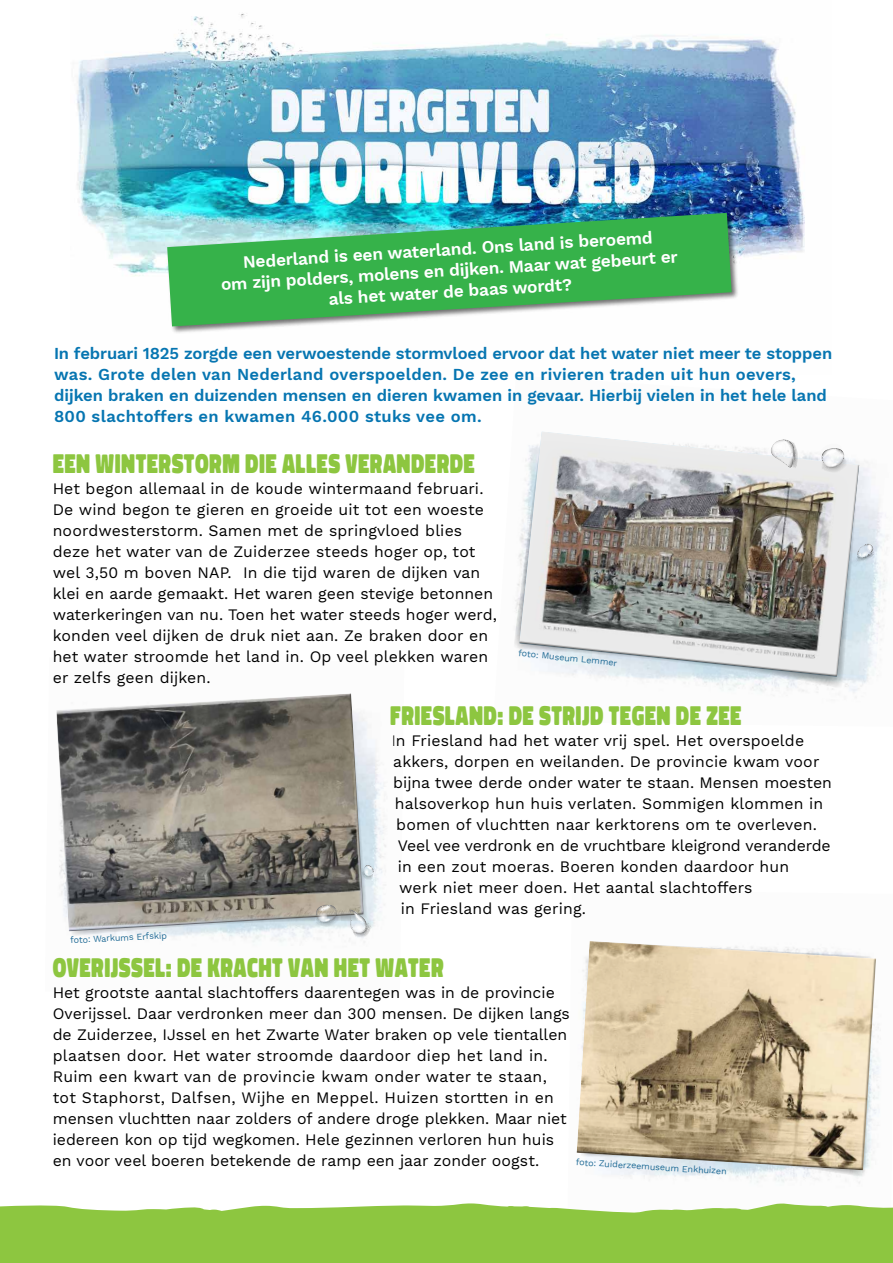
<style>
.page{position:relative;width:893px;height:1263px;background:#fff}
.page>*{position:absolute;margin:0;border:0;box-sizing:border-box;transform-origin:0 0}
.t1{font:25.5px "Spot";letter-spacing:.02em;color:#8dc640}
.t2{font:600 17.25px/21px "Work Sans";color:#fff;text-align:center}
.t3{font:600 16.5px/21px "Work Sans";color:#0675b1}
.t4{font:15.75px/21px "Work Sans";letter-spacing:.005em;color:#000}
.t5{font:9px "Work Sans";color:#1f6a95}
.s1{font-weight:300}
</style>
<div class="page">
<img style="left:76px;top:13px;width:729px;height:263px">
<svg style="left:0;top:1203px;width:893px;height:60px;background:#95ca4e"></svg>
<div style="left:166px;top:211px;width:573px;height:123px;background:#000;opacity:.55"></div>
<svg style="left:167px;top:213px;width:565px;height:113px;background:#56ba75"></svg>
<img style="left:137px;top:747px;width:249px;height:196px">
<img style="left:722px;top:461px;width:166px;height:237px">
<svg style="left:514px;top:599px;width:345px;height:91px"></svg>
<img style="left:517px;top:431px;width:343px;height:247px">
<svg style="left:820px;top:444px;width:28px;height:32px"></svg>
<svg style="left:854px;top:542px;width:22px;height:21px"></svg>
<svg style="left:770px;top:439px;width:29px;height:30px"></svg>
<svg style="left:71px;top:721px;width:298px;height:216px;fill:#f0f4f6"></svg>
<svg style="left:56px;top:693px;width:309px;height:239px;background:#88847e"></svg>
<svg style="left:606px;top:1170px;width:259px;height:8px;fill:#f2f5f7"></svg>
<svg style="left:576px;top:941px;width:301px;height:229px;background:#cebda0"></svg>
<svg style="left:314px;top:901px;width:26px;height:29px"></svg>
<svg style="left:350px;top:907px;width:23px;height:33px"></svg>
<svg style="left:361px;top:863px;width:13px;height:18px"></svg>
<p class="t2" style="left:219px;top:252px;width:459px;rotate:-3deg">Nederland is een waterland. Ons land is beroemd<br>om zijn polders, molens en dijken. Maar wat gebeurt er als het water de baas wordt?</p>
<p class="t3" style="left:54px;top:344px;width:780px">In februari 1825 zorgde een verwoestende stormvloed ervoor dat het water niet meer te stoppen was. Grote delen van Nederland overspoelden. De zee en rivieren traden uit hun oevers, dijken braken en duizenden mensen en dieren kwamen in gevaar. Hierbij vielen in het hele land 800 slachtoffers en kwamen 46.000 stuks vee om.</p>
<h1 class="t1" style="left:53px;top:452px;width:424px">EEN WINTERSTORM DIE ALLES VERANDERDE</h1>
<p class="t4" style="left:53px;top:479px;width:446px">Het begon allemaal in de koude wintermaand februari.<br>De wind begon te gieren en groeide uit tot een woeste noordwesterstorm. Samen met de springvloed blies deze het water van de Zuiderzee steeds hoger op, tot wel 3,50 m boven NAP. In die tijd waren de dijken van klei en aarde gemaakt. Het waren geen stevige betonnen waterkeringen van nu. Toen het water steeds hoger werd, konden veel dijken de druk niet aan. Ze braken door en het water stroomde het land in. Op veel plekken waren er zelfs geen dijken.</p>
<h1 class="t1" style="left:390px;top:704px;width:353px">FRIESLAND: DE STRIJD TEGEN DE ZEE</h1>
<p class="t4" style="left:392px;top:731px;width:414px"><span class="s1">I</span>n Friesland had het water vrij spel. Het overspoelde</p>
<p class="t4" style="left:393px;top:752px;width:428px">akkers, dorpen en weilanden. De provincie kwam voor</p>
<p class="t4" style="left:393px;top:773px;width:440px">bijna twee derde onder water te staan. Mensen moesten</p>
<p class="t4" style="left:395px;top:794px;width:430px">halsoverkop hun huis verlaten. Sommigen klommen in</p>
<p class="t4" style="left:396px;top:815px;width:422px">bomen of vluchtten naar kerktorens om te overleven.</p>
<p class="t4" style="left:398px;top:836px;width:434px">Veel vee verdronk en de vruchtbare kleigrond veranderde</p>
<p class="t4" style="left:398px;top:857px;width:393px">in een zout moeras. Boeren konden daardoor hun</p>
<p class="t4" style="left:399px;top:878px;width:355px">werk niet meer doen. Het aantal slachtoffers</p>
<p class="t4" style="left:401px;top:899px;width:187px">in Friesland was gering.</p>
<p class="t5" style="left:519px;top:647px;width:101px;rotate:6deg">foto: Museum Lemmer</p>
<p class="t5" style="left:70px;top:935px;width:98px;rotate:-3deg">foto: Warkums Erfskip</p>
<h1 class="t1" style="left:53px;top:956px;width:392px">OVERIJSSEL: DE KRACHT VAN HET WATER</h1>
<p class="t4" style="left:53px;top:983px;width:519px">Het grootste aantal slachtoffers daarentegen was in de provincie Overijssel. Daar verdronken meer dan 300 mensen. De dijken langs de Zuiderzee, IJssel en het Zwarte Water braken op vele tientallen plaatsen door. Het water stroomde daardoor diep het land in.<br>Ruim een kwart van de provincie kwam onder water te staan, tot Staphorst, Dalfsen, Wijhe en Meppel. Huizen stortten in en mensen vluchtten naar zolders of andere droge plekken. Maar niet iedereen kon op tijd wegkomen. Hele gezinnen verloren hun huis en voor veel boeren betekende de ramp een jaar zonder oogst.</p>
<p class="t5" style="left:576px;top:1156px;width:153px;rotate:4deg">foto: Zuiderzeemuseum Enkhuizen</p>
</div>
